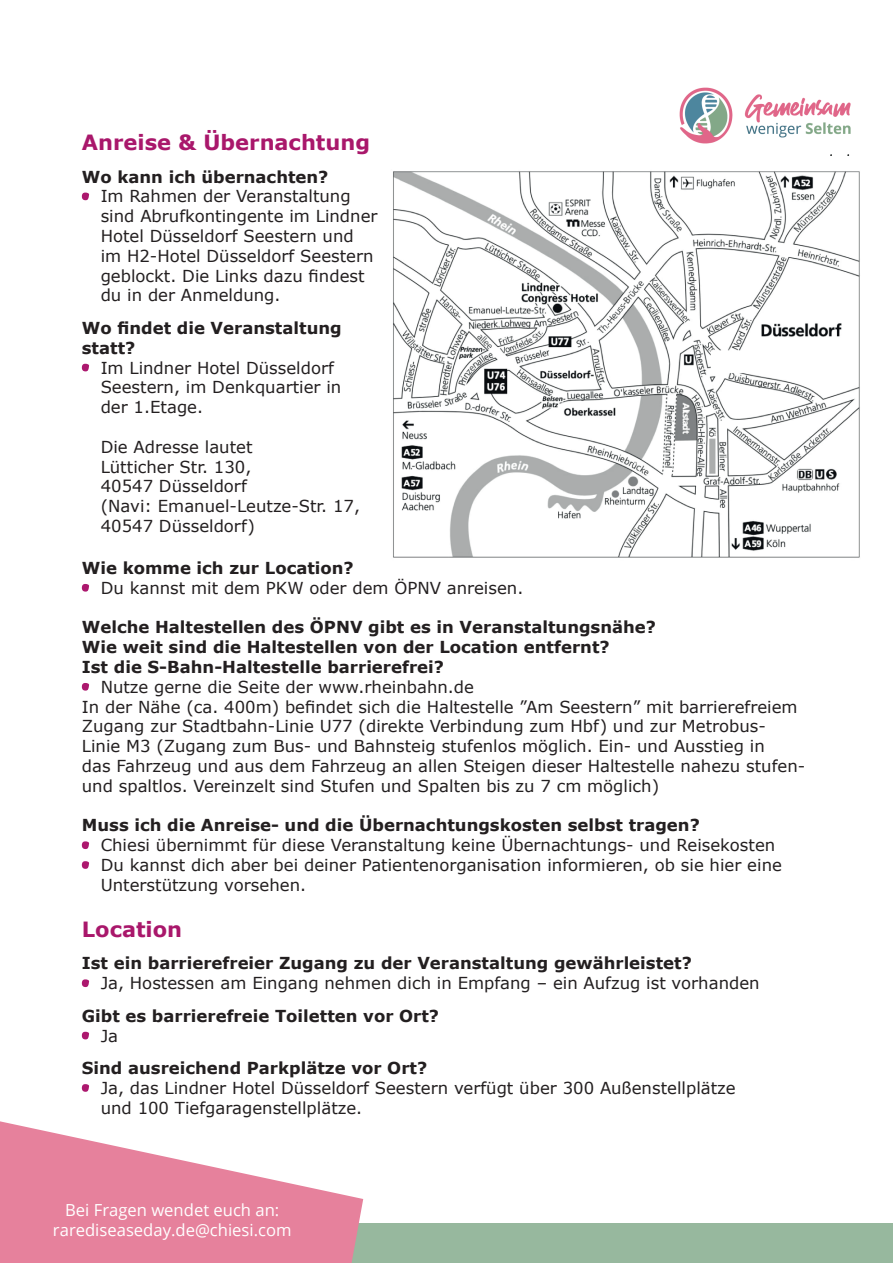
<style>
.page{position:relative;width:893px;height:1263px;background:#fff}
.page>*{position:absolute;margin:0;border:0;box-sizing:border-box;transform-origin:0 0}
.t1{font:700 21px "Verdana";color:#a9176b}
.t2{font:16.65px/20px "Open Sans";color:#fff;text-align:center}
.t3{font:16.5px/19.8px "Verdana";color:#231f20}
.t4{font:700 16.5px/19.8px "Verdana";color:#231f20}
</style>
<div class="page">
<div style="left:323px;top:1223px;width:570px;height:40px;background:#97b89e"></div>
<svg style="left:0;top:1121px;width:363px;height:142px;fill:#e6819c"></svg>
<img style="left:679px;top:87px;width:172px;height:57px">
<svg style="left:82px;top:193px;width:7px;height:7px"></svg>
<svg style="left:82px;top:364px;width:7px;height:7px"></svg>
<svg style="left:82px;top:584px;width:7px;height:8px"></svg>
<svg style="left:82px;top:683px;width:7px;height:8px"></svg>
<svg style="left:82px;top:841px;width:7px;height:8px"></svg>
<svg style="left:82px;top:861px;width:7px;height:8px"></svg>
<img style="left:393px;top:171px;width:467px;height:387px">
<svg style="left:82px;top:979px;width:7px;height:8px"></svg>
<svg style="left:82px;top:1032px;width:7px;height:7px"></svg>
<svg style="left:82px;top:1084px;width:7px;height:8px"></svg>
<p class="t1" style="left:82px;top:129px;width:290px">Anreise &amp; Übernachtung</p>
<p class="t4" style="left:82px;top:167px;width:248px">Wo kann ich übernachten?</p>
<p class="t3" style="left:101px;top:187px;width:278px">Im Rahmen der Veranstaltung sind Abrufkontingente im Lindner<br>Hotel Düsseldorf Seestern und im H2-Hotel Düsseldorf Seestern geblockt. Die Links dazu findest du in der Anmeldung.</p>
<p class="t4" style="left:82px;top:318px;width:261px">Wo findet die Veranstaltung statt?</p>
<p class="t3" style="left:101px;top:358px;width:242px">Im Lindner Hotel Düsseldorf<br>Seestern, im Denkquartier in der 1.Etage.</p>
<p class="t3" style="left:101px;top:437px;width:261px">Die Adresse lautet<br>Lütticher Str. 130,<br>40547 Düsseldorf<br>(Navi: Emanuel-Leutze-Str. 17,<br>40547 Düsseldorf)</p>
<p class="t4" style="left:82px;top:558px;width:273px">Wie komme ich zur Location?</p>
<p class="t3" style="left:101px;top:578px;width:424px">Du kannst mit dem PKW oder dem ÖPNV anreisen.</p>
<p class="t4" style="left:82px;top:618px;width:576px">Welche Haltestellen des ÖPNV gibt es in Veranstaltungsnähe?<br>Wie weit sind die Haltestellen von der Location entfernt?<br>Ist die S-Bahn-Haltestelle barrierefrei?</p>
<p class="t3" style="left:82px;top:677px;width:725px;text-indent:19px">Nutze gerne die Seite der www.rheinbahn.de<br>In der Nähe (ca. 400m) befi ndet sich die Haltestelle ”Am Seestern” mit barrierefreiem Zugang zur Stadtbahn-Linie U77 (direkte Verbindung zum Hbf) und zur Metrobus-Linie M3 (Zugang zum Bus- und Bahnsteig stufenlos möglich. Ein- und Ausstieg in<br>das Fahrzeug und aus dem Fahrzeug an allen Steigen dieser Haltestelle nahezu stufen&shy;und spaltlos. Vereinzelt sind Stufen und Spalten bis zu 7 cm möglich)</p>
<p class="t4" style="left:82px;top:816px;width:619px">Muss ich die Anreise- und die Übernachtungskosten selbst tragen?</p>
<p class="t3" style="left:101px;top:835px;width:683px">Chiesi übernimmt für diese Veranstaltung keine Übernachtungs- und Reisekosten<br>Du kannst dich aber bei deiner Patientenorganisation informieren, ob sie hier eine<br>Unterstützung vorsehen.</p>
<p class="t1" style="left:82px;top:915px;width:102px">Location</p>
<p class="t4" style="left:82px;top:954px;width:611px">Ist ein barrierefreier Zugang zu der Veranstaltung gewährleistet?</p>
<p class="t3" style="left:101px;top:973px;width:660px">Ja, Hostessen am Eingang nehmen dich in Empfang – ein Aufzug ist vorhanden</p>
<p class="t4" style="left:82px;top:1006px;width:359px">Gibt es barrierefreie Toiletten vor Ort?</p>
<p class="t3" style="left:101px;top:1026px;width:19px">Ja</p>
<p class="t4" style="left:82px;top:1058px;width:347px">Sind ausreichend Parkplätze vor Ort?</p>
<p class="t3" style="left:101px;top:1078px;width:636px">Ja, das Lindner Hotel Düsseldorf Seestern verfügt über 300 Außenstellplätze und 100 Tiefgaragenstellplätze.</p>
<p class="t2" style="left:53px;top:1199px;width:240px">Bei Fragen wendet euch an: rarediseaseday.de@chiesi.com</p>
</div>
